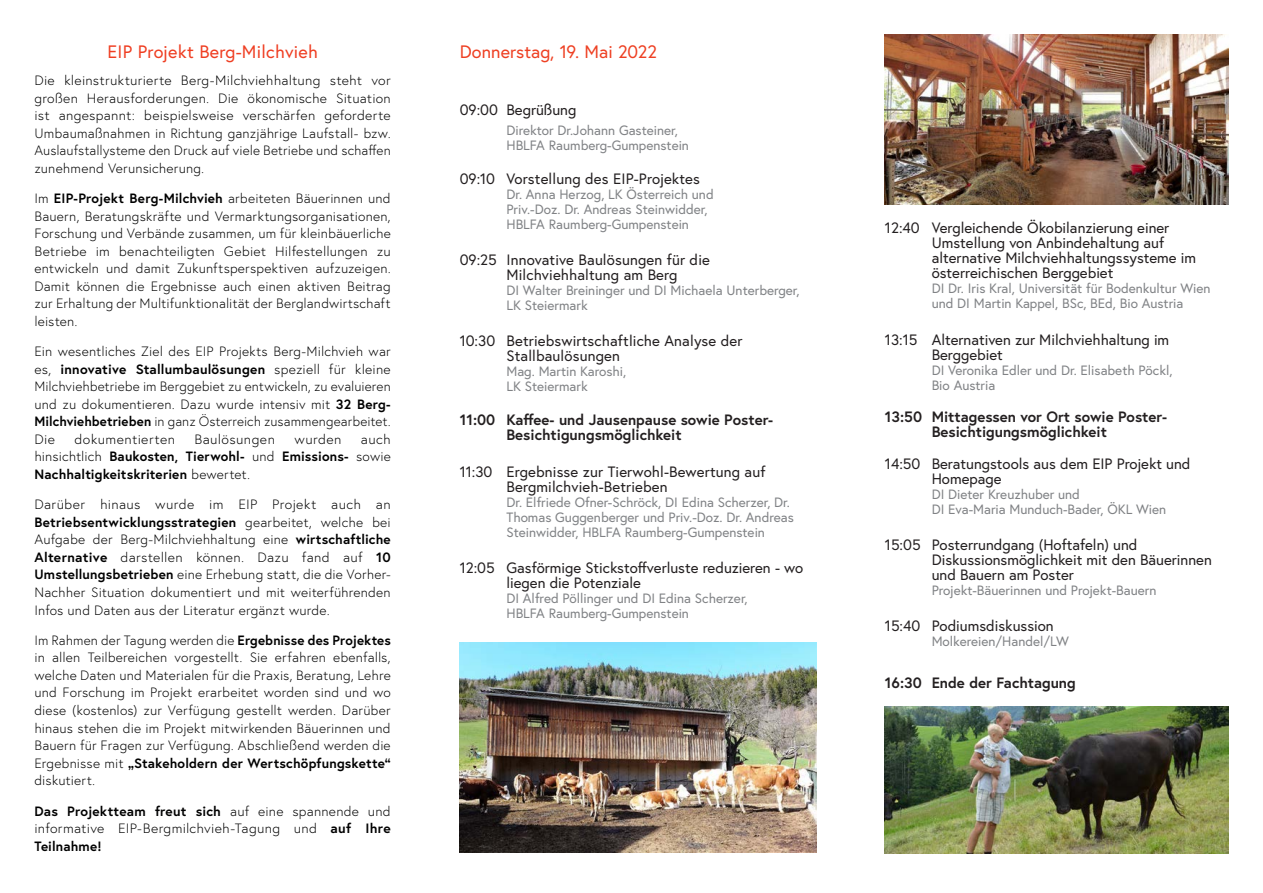
<style>
.page{position:relative;width:1263px;height:893px;background:#fff}
.page>*{position:absolute;margin:0;border:0;box-sizing:border-box;transform-origin:0 0}
.t1{font:18px "Europa Austria";letter-spacing:.015em;color:#ef3e22}
.t2{font:18px "Europa Austria";color:#ee4023}
.t3{font:15px/15px "Europa Austria";color:#231f20}
.t4{font:700 15px/15px "Europa Austria";color:#231f20}
.t5{font:300 13.5px/17.5px "Europa Austria";letter-spacing:.01em;color:#000001;text-align:justify}
.t6{font:13.5px/15px "Europa Austria";color:#808285}
.t7{font:700 13.5px/17.5px "Europa Austria";letter-spacing:.01em;color:#000001;text-align:justify}
.s1{font-weight:700}
.s2{font-weight:300}
</style>
<div class="page">
<img style="left:460px;top:642px;width:356px;height:210px">
<img style="left:885px;top:34px;width:343px;height:170px">
<img style="left:885px;top:707px;width:343px;height:146px">
<h1 class="t1" style="left:107px;top:40px;width:212px">EIP Projekt Berg-Milchvieh</h1>
<p class="t5" style="left:34px;top:71px;width:358px">Die kleinstrukturierte Berg-Milchviehhaltung steht vor großen Herausforderungen. Die ökonomische Situation ist angespannt: beispielsweise verschärfen geforderte Umbaumaßnahmen in Richtung ganzjährige Laufstall- bzw.<br>Auslaufstallysteme den Druck auf viele Betriebe und schaffen zunehmend Verunsicherung.</p>
<p class="t5" style="left:34px;top:189px;width:358px">Im <span class="s1">EIP-Projekt Berg-Milchvieh</span> arbeiteten Bäuerinnen und Bauern, Beratungskräfte und Vermarktungsorganisationen, Forschung und Verbände zusammen, um für kleinbäuerliche Betriebe im benachteiligten Gebiet Hilfestellungen zu entwickeln und damit Zukunftsperspektiven aufzuzeigen.<br>Damit können die Ergebnisse auch einen aktiven Beitrag zur Erhaltung der Multifunktionalität der Berglandwirtschaft leisten.</p>
<p class="t5" style="left:34px;top:343px;width:358px">Ein wesentliches Ziel des EIP Projekts Berg-Milchvieh war es, <span class="s1">innovative Stallumbaulösungen</span> speziell für kleine Milchviehbetriebe im Berggebiet zu entwickeln, zu evaluieren und zu dokumentieren. Dazu wurde intensiv mit <span class="s1">32 Berg-Milchviehbetrieben</span> in ganz Österreich zusammengearbeitet.<br>Die</p>
<p class="t7" style="left:34px;top:430px;width:358px;text-indent:326px"><span class="s2">auch hinsichtlich</span> Baukosten, Tierwohl- <span class="s2">und</span> Emissions- <span class="s2">sowie </span>Nachhaltigkeitskriterien <span class="s2">bewertet.</span></p>
<p class="t5" style="left:34px;top:496px;width:358px">Darüber hinaus wurde im EIP Projekt auch an <span class="s1">Betriebsentwicklungsstrategien</span> gearbeitet, welche bei Aufgabe der Berg-Milchviehhaltung eine <span class="s1">wirtschaftliche Alternative</span> darstellen können. Dazu fand auf <span class="s1">10<br>Umstellungsbetrieben</span> eine Erhebung statt, die die Vorher-Nachher Situation dokumentiert und mit weiterführenden Infos und Daten aus der Literatur ergänzt wurde.</p>
<p class="t5" style="left:34px;top:631px;width:358px">Im Rahmen der Tagung werden die <span class="s1">Ergebnisse des Projektes </span>in allen Teilbereichen vorgestellt. Sie erfahren ebenfalls, welche Daten und Materialen für die Praxis, Beratung, Lehre und Forschung im Projekt erarbeitet worden sind und wo diese (kostenlos) zur Verfügung gestellt werden. Darüber hinaus stehen die im Projekt mitwirkenden Bäuerinnen und Bauern für Fragen zur Verfügung. Abschließend werden die Ergebnisse mit <span class="s1">„Stakeholdern der Wertschöpfungskette“ </span>diskutiert.</p>
<p class="t5" style="left:34px;top:802px;width:358px"><span class="s1">Das Projektteam freut sich</span> auf eine spannende und informative EIP-Bergmilchvieh-Tagung und <span class="s1">auf Ihre Teilnahme!</span></p>
<p class="t5" style="left:75px;top:430px;width:102px">dokumentierten</p>
<p class="t5" style="left:194px;top:430px;width:82px">Baulösungen</p>
<p class="t5" style="left:294px;top:430px;width:49px">wurden</p>
<h1 class="t2" style="left:460px;top:40px;width:199px">Donnerstag, 19. Mai 2022</h1>
<p class="t3" style="left:460px;top:102px;width:118px">09:00 Begrüßung</p>
<p class="t6" style="left:506px;top:122px;width:184px">Direktor Dr.Johann Gasteiner,<br>HBLFA Raumberg-Gumpenstein</p>
<p class="t3" style="left:460px;top:171px;width:242px">09:10 Vorstellung des EIP-Projektes</p>
<p class="t6" style="left:506px;top:186px;width:209px">Dr. Anna Herzog, LK Österreich und<br>Priv.-Doz. Dr. Andreas Steinwidder,<br>HBLFA Raumberg-Gumpenstein</p>
<p class="t3" style="left:506px;top:252px;width:205px;text-indent:-47px">09:25 Innovative Baulösungen für die<br>Milchviehhaltung am Berg</p>
<p class="t6" style="left:506px;top:283px;width:295px">DI Walter Breininger und DI Michaela Unterberger,<br>LK Steiermark</p>
<p class="t3" style="left:506px;top:333px;width:238px;text-indent:-47px">10:30 Betriebswirtschaftliche Analyse der<br>Stallbaulösungen</p>
<p class="t6" style="left:506px;top:364px;width:121px">Mag. Martin Karoshi,<br>LK Steiermark</p>
<p class="t4" style="left:506px;top:412px;width:268px;text-indent:-47px">11:00 Kaffee- und Jausenpause sowie Poster-<br>Besichtigungsmöglichkeit</p>
<p class="t3" style="left:506px;top:464px;width:261px;text-indent:-47px">11:30 Ergebnisse zur Tierwohl-Bewertung auf<br>Bergmilchvieh-Betrieben</p>
<p class="t6" style="left:506px;top:494px;width:289px">Dr. Elfriede Ofner-Schröck, DI Edina Scherzer, Dr.<br>Thomas Guggenberger und Priv.-Doz. Dr. Andreas<br>Steinwidder, HBLFA Raumberg-Gumpenstein</p>
<p class="t3" style="left:506px;top:560px;width:298px;text-indent:-47px">12:05 Gasförmige Stickstoffverluste reduzieren - wo liegen die Potenziale</p>
<p class="t6" style="left:506px;top:590px;width:243px">DI Alfred Pöllinger und DI Edina Scherzer,<br>HBLFA Raumberg-Gumpenstein</p>
<p class="t3" style="left:932px;top:220px;width:266px;text-indent:-47px">12:40 Vergleichende Ökobilanzierung einer Umstellung von Anbindehaltung auf alternative Milchviehhaltungssysteme im österreichischen Berggebiet</p>
<p class="t6" style="left:932px;top:281px;width:280px">DI Dr. Iris Kral, Universität für Bodenkultur Wien und DI Martin Kappel, BSc, BEd, Bio Austria</p>
<p class="t3" style="left:932px;top:332px;width:239px;text-indent:-47px">13:15 Alternativen zur Milchviehhaltung im<br>Berggebiet</p>
<p class="t6" style="left:932px;top:362px;width:242px">DI Veronika Edler und Dr. Elisabeth Pöckl,<br>Bio Austria</p>
<p class="t4" style="left:932px;top:409px;width:237px;text-indent:-47px">13:50 Mittagessen vor Ort sowie Poster-<br>Besichtigungsmöglichkeit</p>
<p class="t3" style="left:932px;top:456px;width:260px;text-indent:-47px">14:50 Beratungstools aus dem EIP Projekt und<br>Homepage</p>
<p class="t6" style="left:932px;top:486px;width:236px">DI Dieter Kreuzhuber und<br>DI Eva-Maria Munduch-Bader, ÖKL Wien</p>
<p class="t3" style="left:932px;top:537px;width:282px;text-indent:-47px">15:05 Posterrundgang (Hoftafeln) und<br>Diskussionsmöglichkeit mit den Bäuerinnen und Bauern am Poster</p>
<p class="t6" style="left:932px;top:583px;width:226px">Projekt-Bäuerinnen und Projekt-Bauern</p>
<p class="t3" style="left:885px;top:618px;width:170px">15:40 Podiumsdiskussion</p>
<p class="t6" style="left:932px;top:634px;width:139px">Molkereien/Handel/LW</p>
<p class="t4" style="left:885px;top:675px;width:192px">16:30 Ende der Fachtagung</p>
</div>
